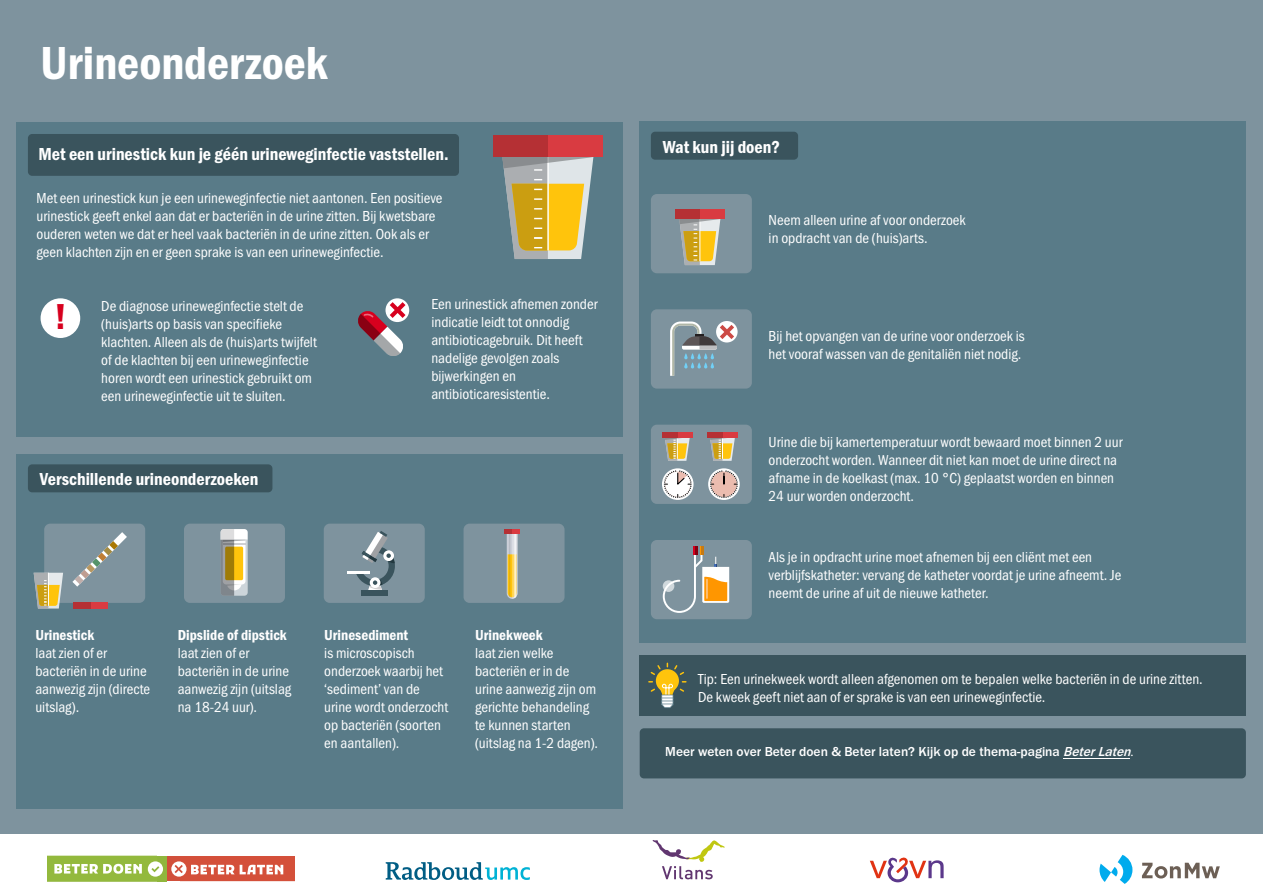
<style>
.page{position:relative;width:1263px;height:893px;background:#7e939e}
.page>*{position:absolute;margin:0;border:0;box-sizing:border-box;transform-origin:0 0}
.t1{font:48px "Franklin Gothic URW Con Dem";color:#fff}
.t2{font:37.35px "Franklin Gothic URW Con Dem";color:#d7001e}
.t3{font:18px "Franklin Gothic URW Con Dem";color:#fff}
.t4{font:15px/18px "Franklin Gothic URW Con Boo";color:#fff}
.t5{font:15px "Franklin Gothic URW Con Dem";color:#fff}
.t6{font:500 13.5px "Franklin Gothic URW";color:#fff}
.s1{font-style:italic}
.s2{font-family:"Minion Pro";font-weight:400}
</style>
<div class="page">
<div style="left:17px;top:454px;width:606px;height:355px;background:#597b88"></div>
<div style="left:44px;top:524px;width:101px;height:79px;background:#7e939e;border-radius:6px"></div>
<div style="left:184px;top:524px;width:101px;height:79px;background:#7e939e;border-radius:6px"></div>
<div style="left:324px;top:524px;width:101px;height:79px;background:#7e939e;border-radius:6px"></div>
<div style="left:463px;top:524px;width:101px;height:79px;background:#7e939e;border-radius:6px"></div>
<div style="left:28px;top:464px;width:244px;height:28px;background:#3a545d;border-radius:4px"></div>
<div style="left:0;top:834px;width:1263px;height:59px;background:#fff"></div>
<svg style="left:1142px;top:863px;width:78px;height:15px"></svg>
<svg style="left:1099px;top:855px;width:33px;height:29px"></svg>
<svg style="left:386px;top:862px;width:144px;height:18px"></svg>
<div style="left:47px;top:856px;width:120px;height:25px;background:#90b63d"></div>
<div style="left:167px;top:856px;width:127px;height:25px;background:#d1503b"></div>
<img style="left:54px;top:863px;width:95px;height:11px">
<img style="left:191px;top:864px;width:93px;height:11px">
<svg style="left:171px;top:861px;width:16px;height:16px"></svg>
<svg style="left:173px;top:863px;width:12px;height:12px"></svg>
<svg style="left:148px;top:861px;width:15px;height:16px"></svg>
<svg style="left:150px;top:864px;width:11px;height:9px"></svg>
<svg style="left:870px;top:857px;width:74px;height:25px"></svg>
<svg style="left:653px;top:840px;width:72px;height:39px"></svg>
<div style="left:17px;top:122px;width:606px;height:314px;background:#597b88"></div>
<div style="left:640px;top:122px;width:606px;height:521px;background:#597b88"></div>
<div style="left:28px;top:134px;width:431px;height:42px;background:#3a545d;border-radius:4px"></div>
<div style="left:640px;top:655px;width:606px;height:61px;background:#3a545d"></div>
<div style="left:651px;top:132px;width:147px;height:28px;background:#3a545d;border-radius:4px"></div>
<svg style="left:649px;top:663px;width:37px;height:45px"></svg>
<div style="left:651px;top:194px;width:101px;height:79px;background:#7e939e;border-radius:6px"></div>
<svg style="left:502px;top:157px;width:92px;height:102px;background:#c3b26e"></svg>
<div style="left:493px;top:136px;width:110px;height:21px;background:#d93b41"></div>
<div style="left:493px;top:136px;width:55px;height:21px;background:#b53034"></div>
<svg style="left:679px;top:219px;width:42px;height:46px"></svg>
<div style="left:675px;top:209px;width:49px;height:10px;background:#d93b41"></div>
<div style="left:675px;top:209px;width:25px;height:10px;background:#b53034"></div>
<svg style="left:34px;top:573px;width:29px;height:36px"></svg>
<div style="left:74px;top:602px;width:34px;height:7px;background:#d93b41"></div>
<div style="left:74px;top:602px;width:17px;height:7px;background:#b53034"></div>
<div style="left:41px;top:298px;width:39px;height:40px;background:#fff;border-radius:50%"></div>
<div style="left:385px;top:298px;width:24px;height:24px;background:#fff;border-radius:50%"></div>
<svg style="left:358px;top:302px;width:47px;height:54px"></svg>
<svg style="left:72px;top:532px;width:55px;height:55px"></svg>
<svg style="left:221px;top:529px;width:27px;height:67px;background:#c6b989"></svg>
<div style="left:651px;top:309px;width:101px;height:80px;background:#7e939e;border-radius:6px"></div>
<svg style="left:716px;top:321px;width:22px;height:21px"></svg>
<svg style="left:670px;top:321px;width:64px;height:55px"></svg>
<div style="left:651px;top:425px;width:101px;height:79px;background:#7e939e;border-radius:6px"></div>
<div style="left:662px;top:432px;width:30px;height:5px;background:#d93b41"></div>
<div style="left:662px;top:432px;width:15px;height:5px;background:#b53034"></div>
<div style="left:707px;top:432px;width:30px;height:5px;background:#d93b41"></div>
<div style="left:707px;top:432px;width:15px;height:5px;background:#b53034"></div>
<svg style="left:662px;top:434px;width:32px;height:66px"></svg>
<svg style="left:707px;top:434px;width:33px;height:66px"></svg>
<div style="left:651px;top:540px;width:101px;height:79px;background:#7e939e;border-radius:6px"></div>
<svg style="left:662px;top:547px;width:67px;height:66px"></svg>
<div style="left:361px;top:591px;width:27px;height:5px;background:#3a545d"></div>
<hr style="left:347px;top:572px;width:23px;height:2px;background:#fff">
<svg style="left:356px;top:531px;width:39px;height:60px"></svg>
<hr style="left:505px;top:529px;width:15px;height:4px;background:#d93b41">
<svg style="left:505px;top:529px;width:12px;height:70px"></svg>
<div style="left:640px;top:728px;width:606px;height:50px;background:#3a545d;border-radius:4px"></div>
<hr style="left:1064px;top:758px;width:66px;height:1px;background:#fff">
<h1 class="t1" style="left:40px;top:31px;width:289px">Urineonderzoek</h1>
<p class="t3" style="left:38px;top:142px;width:412px">Met een urinestick kun je géén urineweginfectie vaststellen.</p>
<p class="t4" style="left:36px;top:189px;width:408px">Met een urinestick kun je een urineweginfectie niet aantonen. Een positieve urinestick geeft enkel aan dat er bacteriën in de urine zitten. Bij kwetsbare ouderen weten we dat er heel vaak bacteriën in de urine zitten. Ook als er geen klachten zijn en er geen sprake is van een urineweginfectie.</p>
<h2 class="t2" style="left:54px;top:292px;width:14px">!</h2>
<p class="t4" style="left:101px;top:296px;width:217px">De diagnose urineweginfectie stelt de (huis)arts op basis van specifieke klachten. Alleen als de (huis)arts twijfelt of de klachten bij een urineweginfectie horen wordt een urinestick gebruikt om een urineweginfectie uit te sluiten.</p>
<p class="t4" style="left:431px;top:295px;width:168px">Een urinestick afnemen zonder indicatie leidt tot onnodig antibioticagebruik. Dit heeft nadelige gevolgen zoals bijwerkingen en antibioticaresistentie.</p>
<p class="t3" style="left:40px;top:467px;width:220px">Verschillende urineonderzoeken</p>
<p class="t5" style="left:35px;top:625px;width:60px">Urinestick</p>
<p class="t4" style="left:35px;top:644px;width:116px">laat zien of er bacteriën in de urine aanwezig zijn (directe uitslag).</p>
<p class="t5" style="left:178px;top:625px;width:111px">Dipslide of dipstick</p>
<p class="t4" style="left:178px;top:644px;width:115px">laat zien of er bacteriën in de urine aanwezig zijn (uitslag na 18-24 uur).</p>
<p class="t5" style="left:324px;top:625px;width:85px">Urinesediment</p>
<p class="t4" style="left:324px;top:644px;width:125px">is microscopisch onderzoek waarbij het ‘sediment’ van de urine wordt onderzocht op bacteriën (soorten en aantallen).</p>
<p class="t5" style="left:475px;top:625px;width:69px">Urinekweek</p>
<p class="t4" style="left:475px;top:644px;width:125px">laat zien welke bacteriën er in de urine aanwezig zijn om gerichte behandeling te kunnen starten (uitslag na 1-2 dagen).</p>
<p class="t3" style="left:663px;top:135px;width:119px">Wat kun jij doen?</p>
<p class="t4" style="left:769px;top:211px;width:199px">Neem alleen urine af voor onderzoek in opdracht van de (huis)arts.</p>
<p class="t4" style="left:769px;top:327px;width:258px">Bij het opvangen van de urine voor onderzoek is het vooraf wassen van de genitaliën niet nodig.</p>
<p class="t4" style="left:769px;top:432px;width:355px">Urine die bij kamertemperatuur wordt bewaard moet binnen 2 uur onderzocht worden. Wanneer dit niet kan moet de urine direct na afname in de koelkast (max. 10 °C) geplaatst worden en binnen 24 uur worden onderzocht.</p>
<p class="t4" style="left:769px;top:548px;width:354px">Als je in opdracht urine moet afnemen bij een cliënt met een verblijfskatheter: vervang de katheter voordat je urine afneemt. Je neemt de urine af uit de nieuwe katheter.</p>
<p class="t4" style="left:698px;top:669px;width:506px">Tip: Een urinekweek wordt alleen afgenomen om te bepalen welke bacteriën in de urine zitten.<br>De kweek geeft niet aan of er sprake is van een urineweginfectie.</p>
<p class="t6" style="left:665px;top:743px;width:471px">Meer weten over Beter doen &amp; Beter laten? Kijk op de thema-pagina <span class="s1">BeterLaten</span><span class="s2">.</span></p>
</div>
